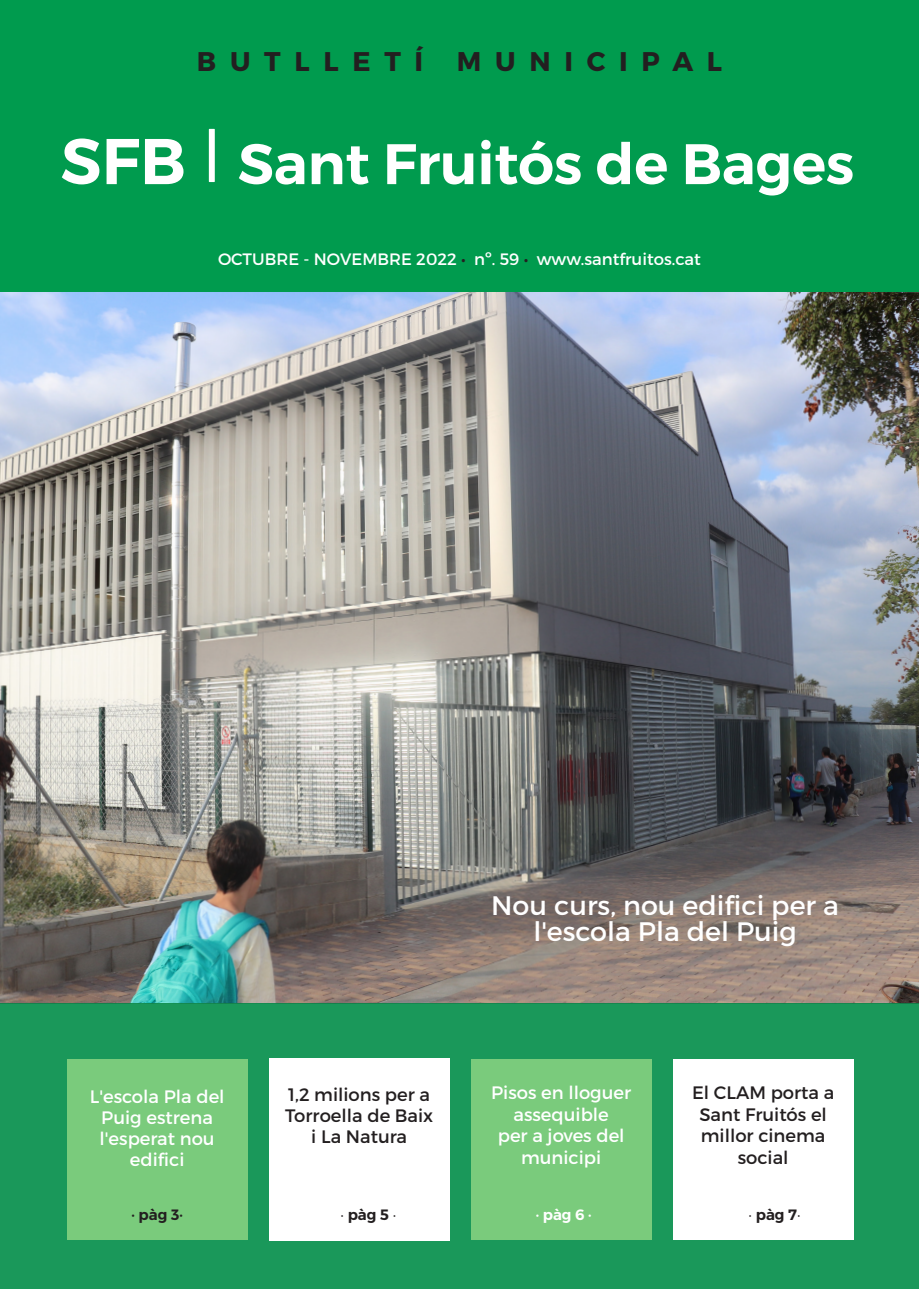
<style>
.page{position:relative;width:919px;height:1289px;background:#fff}
.page>*{position:absolute;margin:0;border:0;box-sizing:border-box;transform-origin:0 0}
.t1{font:600 57px "Montserrat";letter-spacing:-.005em;color:#fff}
.t2{font:700 27px "Montserrat";letter-spacing:.51em;color:#231f20}
.t3{font:26.7px/25.5px "Montserrat";color:#fff;text-align:center}
.t4{font:18px/21px "Montserrat";color:#fff;text-align:center}
.t5{font:18px/21.6px "Montserrat";color:#231f20;text-align:center}
.t6{font:16.5px "Montserrat";color:#fff}
.t7{font:600 15px "Montserrat";color:#231f20}
.t8{font:600 15px "Montserrat";color:#fff}
.s1{font-size:64.5px}
.s2{font-family:"DIN Next LT Pro";font-weight:500;font-size:64.5px}
.s3{color:#231f20}
.s4{font-family:"DIN Next LT Pro";font-weight:400}
</style>
<div class="page">
<img style="left:0;top:291px;width:918px;height:712px">
<div style="left:0;top:0;width:918px;height:291px;background:#009b4e"></div>
<div style="left:0;top:1003px;width:918px;height:285px;background:#1a985a"></div>
<div style="left:67px;top:1059px;width:180px;height:181px;background:#7acb7c"></div>
<div style="left:269px;top:1058px;width:180px;height:182px;background:#fff"></div>
<div style="left:471px;top:1059px;width:180px;height:181px;background:#7acb7c"></div>
<div style="left:672px;top:1059px;width:181px;height:181px;background:#fff"></div>
<p class="t2" style="left:197px;top:44px;width:526px">BUTLLETÍ MUNICIPAL</p>
<p class="t1" style="left:60px;top:129px;width:795px"><span class="s1">SFB</span> <span class="s2">|</span> Sant Fruitós de Bages</p>
<p class="t6" style="left:218px;top:249px;width:484px">OCTUBRE - NOVEMBRE 2022 <span class="s3">•</span> nº. 59 <span class="s3">•</span> www.santfruitos.cat</p>
<p class="t3" style="left:491px;top:892px;width:349px">Nou curs, nou edifici per a l'escola Pla del Puig</p>
<p class="t4" style="left:90px;top:1085px;width:136px">L'escola Pla del<br>Puig estrena l'esperat nou edifici</p>
<p class="t4" style="left:491px;top:1081px;width:142px;line-height:21.6px">Pisos en lloguer assequible</p>
<p class="t5" style="left:285px;top:1084px;width:150px;line-height:21px">1,2 milions per a<br>Torroella de Baix i La Natura</p>
<p class="t5" style="left:692px;top:1081px;width:144px">El CLAM porta a<br>Sant Fruitós el millor cinema social</p>
<p class="t4" style="left:497px;top:1124px;width:128px;line-height:21.6px">per a joves del municipi</p>
<p class="t7" style="left:131px;top:1204px;width:53px">· pàg 3·</p>
<p class="t7" style="left:340px;top:1204px;width:57px"><span class="s4">·</span> pàg 5 <span class="s4">·</span></p>
<p class="t8" style="left:535px;top:1204px;width:58px">· pàg 6 ·</p>
<p class="t7" style="left:748px;top:1204px;width:53px"><span class="s4">·</span> pàg 7<span class="s4">·</span></p>
</div>
